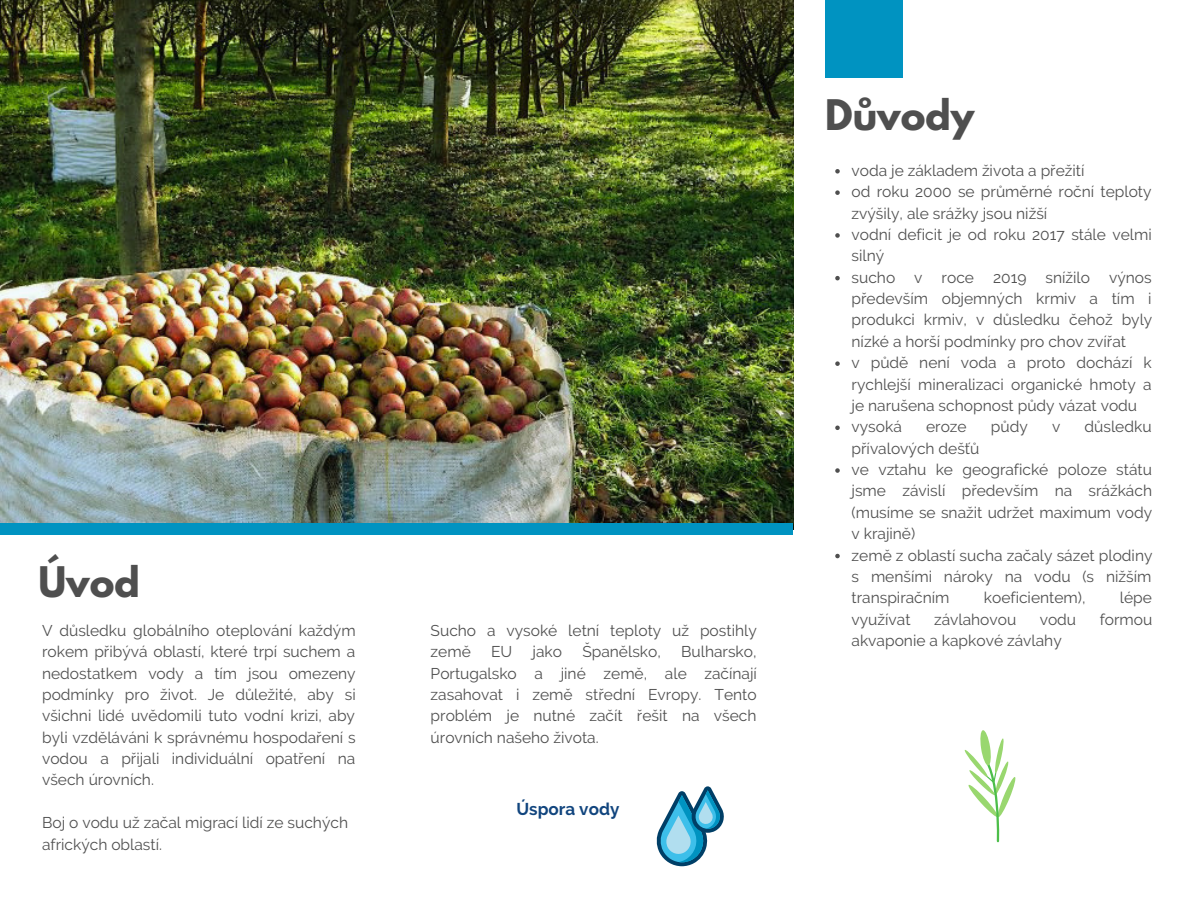
<style>
.page{position:relative;width:1188px;height:918px;background:#fff}
.page>*{position:absolute;margin:0;border:0;box-sizing:border-box;transform-origin:0 0}
.t1{font:700 37.35px "League Spartan";color:#4f4f4f}
.t2{font:700 17.1px "Raleway";color:#11457e}
.t3{font:15.6px/21.3px "Raleway";color:#4f4f4f}
</style>
<div class="page">
<img style="left:0;top:0;width:793px;height:523px">
<div style="left:0;top:523px;width:793px;height:12px;background:#0093c1"></div>
<div style="left:825px;top:0;width:78px;height:78px;background:#0093c1"></div>
<svg style="left:656px;top:786px;width:68px;height:80px"></svg>
<svg style="left:835px;top:169px;width:5px;height:5px"></svg>
<svg style="left:835px;top:190px;width:5px;height:5px"></svg>
<svg style="left:835px;top:233px;width:5px;height:5px"></svg>
<svg style="left:835px;top:276px;width:5px;height:4px"></svg>
<svg style="left:835px;top:361px;width:5px;height:5px"></svg>
<svg style="left:835px;top:426px;width:5px;height:4px"></svg>
<svg style="left:835px;top:468px;width:5px;height:5px"></svg>
<svg style="left:835px;top:554px;width:5px;height:4px"></svg>
<svg style="left:964px;top:730px;width:52px;height:112px"></svg>
<h1 class="t1" style="left:38px;top:563px;width:103px">Úvod</h1>
<p class="t3" style="left:42px;top:620px;width:315px;text-align:justify">V důsledku globálního oteplování každým rokem přibývá oblastí, které trpí suchem a nedostatkem vody a tím jsou omezeny podmínky pro život. Je důležité, aby si všichni lidé uvědomili tuto vodní krizi, aby byli vzděláváni k správnému hospodaření s vodou a přijali individuální opatření na všech úrovních.</p>
<p class="t3" style="left:42px;top:812px;width:307px">Boj o vodu už začal migrací lidí ze suchých afrických oblastí.</p>
<p class="t3" style="left:431px;top:620px;width:328px">Sucho a vysoké letní teploty už postihly země</p>
<p class="t3" style="left:491px;top:641px;width:23px">EU</p>
<p class="t3" style="left:533px;top:641px;width:31px">jako</p>
<p class="t3" style="left:582px;top:641px;width:80px">Španělsko,</p>
<p class="t3" style="left:431px;top:641px;width:328px;text-align:justify;text-indent:251px">Bulharsko, Portugalsko a jiné země, ale začínají zasahovat i země střední Evropy. Tento problém je nutné začít řešit na všech úrovních našeho života.</p>
<p class="t2" style="left:516px;top:799px;width:104px">Úspora vody</p>
<h1 class="t1" style="left:825px;top:96px;width:151px">Důvody</h1>
<p class="t3" style="left:852px;top:160px;width:302px">voda je základem života a přežití<br>od roku 2000 se průměrné roční teploty zvýšily, ale srážky jsou nižší<br>vodní deficit je od roku 2017 stále velmi silný<br>sucho v roce 2019 snížilo výnos především objemných krmiv a tím i produkci krmiv, v důsledku čehož byly nízké a horší podmínky pro chov zvířat<br>v půdě není voda a proto dochází k rychlejší mineralizaci organické hmoty a je narušena schopnost půdy vázat vodu vysoká</p>
<p class="t3" style="left:926px;top:416px;width:42px">eroze</p>
<p class="t3" style="left:991px;top:416px;width:38px">půdy</p>
<p class="t3" style="left:1052px;top:416px;width:10px">v</p>
<p class="t3" style="left:1085px;top:416px;width:69px">důsledku</p>
<p class="t3" style="left:852px;top:438px;width:302px">přívalových dešťů<br>ve vztahu ke geografické poloze státu jsme závislí především na srážkách (musíme se snažit udržet maximum vody v krajině)<br>země z oblastí sucha začaly sázet plodiny s menšími nároky na vodu (s nižším transpiračním</p>
<p class="t3" style="left:984px;top:587px;width:103px">koeficientem),</p>
<p class="t3" style="left:1120px;top:587px;width:34px">lépe</p>
<p class="t3" style="left:852px;top:609px;width:60px">využívat</p>
<p class="t3" style="left:934px;top:609px;width:84px">závlahovou</p>
<p class="t3" style="left:1040px;top:609px;width:38px">vodu</p>
<p class="t3" style="left:1100px;top:609px;width:54px">formou</p>
<p class="t3" style="left:852px;top:630px;width:212px">akvaponie a kapkové závlahy</p>
</div>
